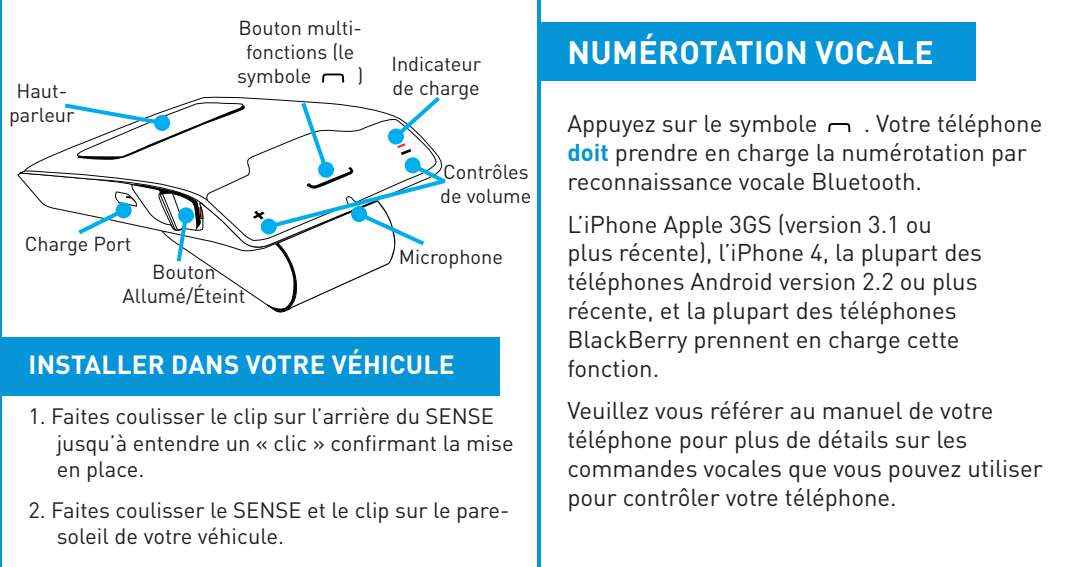
<style>
.page{position:relative;width:1078px;height:567px;background:#fff}
.page>*{position:absolute;margin:0;border:0;box-sizing:border-box;transform-origin:0 0}
.t1{font:700 32px "DINOT";color:#fff}
.t2{font:700 26px "DINOT";color:#fff}
.t3{font:24px/28.8px "DINOT";color:#231f20}
.t4{font:22px/26.4px "DINOT";color:#231f20}
.t5{font:21.2px "Eurostar";letter-spacing:.02em;color:#201d1e}
.t6{font:20px/24px "DINOT";color:#231f20}
.s1{font-weight:700;color:#0696d7}
</style>
<div class="page">
<svg style="left:19px;top:96px;width:234px;height:156px"></svg>
<svg style="left:205px;top:118px;width:48px;height:123px"></svg>
<svg style="left:24px;top:170px;width:184px;height:96px"></svg>
<div style="left:178px;top:207px;width:16px;height:16px;background:#00aeef;border-radius:50%"></div>
<svg style="left:253px;top:73px;width:193px;height:240px"></svg>
<svg style="left:60px;top:101px;width:187px;height:59px"></svg>
<div style="left:154px;top:115px;width:16px;height:16px;background:#00aeef;border-radius:50%"></div>
<hr style="left:0;top:0;width:2px;height:567px;background:#0696d7">
<hr style="left:537px;top:0;width:4px;height:567px;background:#0696d7">
<div style="left:539px;top:23px;width:435px;height:58px;background:#0696d7"></div>
<svg style="left:828px;top:123px;width:23px;height:10px"></svg>
<div style="left:0;top:337px;width:499px;height:58px;background:#0696d7"></div>
<p class="t6" style="left:9px;top:78px;width:67px;text-align:center">Haut&shy;parleur</p>
<p class="t6" style="left:25px;top:231px;width:108px">Charge Port</p>
<p class="t6" style="left:238px;top:15px;width:125px">Bouton multi-</p>
<p class="t6" style="left:246px;top:39px;width:109px">fonctions (le</p>
<p class="t6" style="left:237px;top:63px;width:75px">symbole</p>
<p class="t6" style="left:357px;top:63px;width:7px">)</p>
<p class="t6" style="left:123px;top:259px;width:124px;text-align:center">Bouton<br>Allumé/Éteint</p>
<p class="t6" style="left:391px;top:51px;width:91px">Indicateur de charge</p>
<p class="t6" style="left:440px;top:159px;width:93px">Contrôles de volume</p>
<p class="t6" style="left:399px;top:244px;width:106px">Microphone</p>
<p class="t2" style="left:28px;top:347px;width:25px">INSTALLER</p>
<p class="t2" style="left:171px;top:347px;width:18px">DANS</p>
<p class="t2" style="left:246px;top:347px;width:17px">VOTRE</p>
<p class="t2" style="left:332px;top:347px;width:47px">VÉHICULE</p>
<p class="t5" style="left:223px;top:396px;width:75px">BlueAnt</p>
<p class="t4" style="left:57px;top:402px;width:458px;text-indent:-28px">1. Faites coulisser le clip sur l’arrière du SENSE jusqu’à entendre un « clic » confirmant la mise en place.</p>
<p class="t4" style="left:57px;top:495px;width:454px;text-indent:-28px">2. Faites coulisser le SENSE et le clip sur le pare&shy;soleil de votre véhicule.</p>
<h1 class="t1" style="left:567px;top:31px;width:23px">NUM</h1>
<h1 class="t1" style="left:638px;top:31px;width:39px">ÉROTATION</h1>
<h1 class="t1" style="left:815px;top:31px;width:21px">VOCALE</h1>
<p class="t3" style="left:567px;top:108px;width:476px;text-indent:296px">. Votre téléphone<br><span class="s1">DOIT</span> prendre en charge la numérotation par reconnaissance vocale Bluetooth.</p>
<p class="t3" style="left:567px;top:209px;width:416px">L’iPhone Apple 3GS (version 3.1 ou plus récente), l’iPhone 4, la plupart des téléphones Android version 2.2 ou plus récente, et la plupart des téléphones BlackBerry prennent en charge cette fonction.</p>
<p class="t3" style="left:567px;top:395px;width:477px">Veuillez vous référer au manuel de votre téléphone pour plus de détails sur les commandes vocales que vous pouvez utiliser pour contrôler votre téléphone.</p>
<p class="t3" style="left:567px;top:108px;width:251px">Appuyez sur le symbole</p>
<p class="t5" style="left:729px;top:445px;width:75px">BlueAnt</p>
</div>
